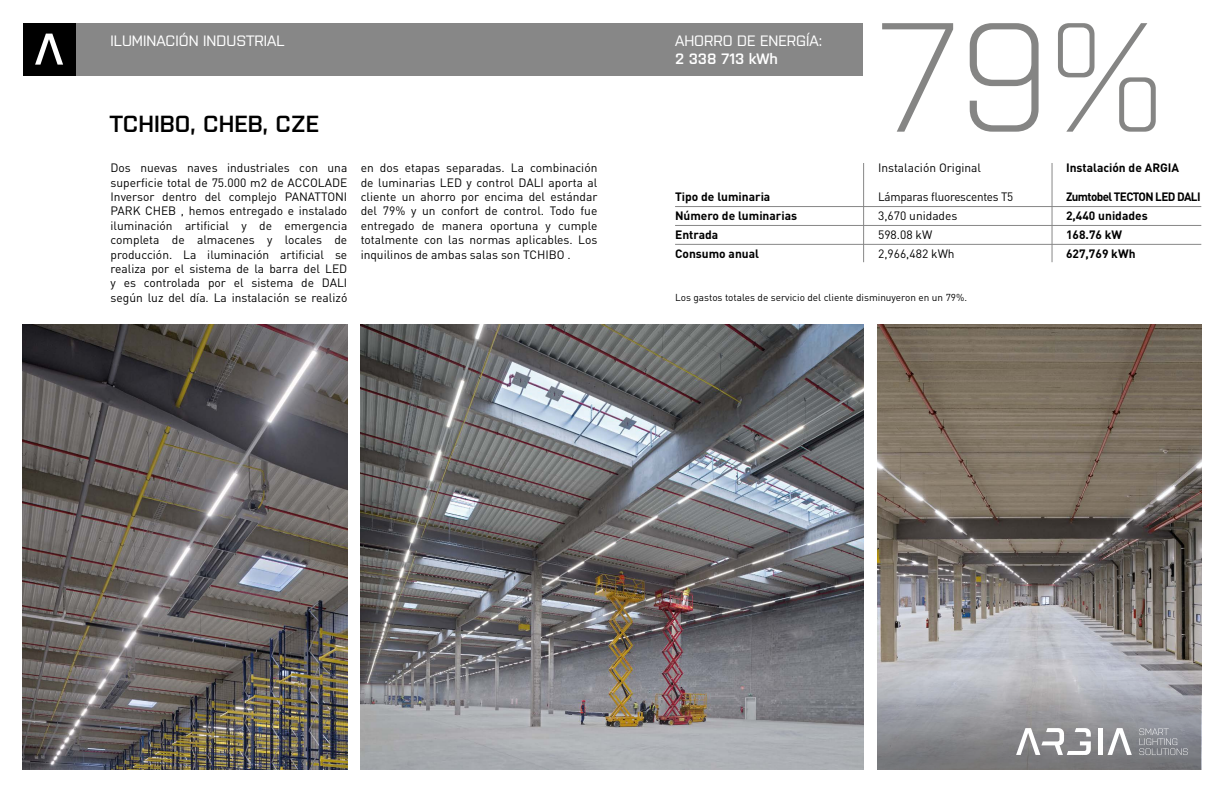
<style>
.page{position:relative;width:1224px;height:792px;background:#fff}
.page>*{position:absolute;margin:0;border:0;box-sizing:border-box;transform-origin:0 0}
.t1{font:300 155px "Purista";color:#858584}
.t2{font:600 23.3px "Purista";color:#000}
.t3{font:15px "Purista";color:#fff}
.t4{font:600 15px "Purista";color:#fff}
.t5{font:12px/14.4px "DIN Pro";color:#000;text-align:justify}
.t6{font:700 12px "DIN Pro";color:#000}
.t7{font:12px "DIN Pro";letter-spacing:-.02em;color:#000}
.t8{font:700 12px "DIN Pro";letter-spacing:-.05em;color:#000}
.t9{font:10px "DIN Pro";color:#000}
</style>
<div class="page">
<div style="left:76px;top:23px;width:787px;height:53px;background:#878787"></div>
<div style="left:23px;top:23px;width:53px;height:53px;background:#000"></div>
<svg style="left:35px;top:34px;width:28px;height:31px"></svg>
<hr style="left:863px;top:163px;width:1px;height:99px;background:#878787">
<hr style="left:675px;top:206px;width:526px;height:1px;background:#878787">
<hr style="left:675px;top:225px;width:526px;height:1px;background:#878787">
<hr style="left:675px;top:244px;width:526px;height:1px;background:#878787">
<hr style="left:1052px;top:163px;width:1px;height:99px;background:#878787">
<img style="left:23px;top:324px;width:324px;height:445px">
<img style="left:361px;top:324px;width:503px;height:445px">
<img style="left:877px;top:324px;width:324px;height:340px">
<svg style="left:877px;top:664px;width:324px;height:105px;background:#9c9da3"></svg>
<div style="left:1098px;top:728px;width:5px;height:27px;background:#fff"></div>
<svg style="left:1108px;top:728px;width:24px;height:27px"></svg>
<svg style="left:1016px;top:728px;width:75px;height:27px"></svg>
<svg style="left:1139px;top:728px;width:49px;height:27px"></svg>
<h1 class="t1" style="left:877px;top:-34px;width:288px">79%</h1>
<p class="t3" style="left:675px;top:32px;width:149px">AHORRO DE ENERGÍA:</p>
<p class="t4" style="left:675px;top:47px;width:104px">2 338 713 kWh</p>
<p class="t3" style="left:111px;top:32px;width:176px">ILUMINACIÓN INDUSTRIAL</p>
<h2 class="t2" style="left:110px;top:107px;width:211px">TCHIBO, CHEB, CZE</h2>
<p class="t5" style="left:111px;top:160px;width:238px">Dos nuevas naves industriales con una superficie total de 75.000 m2 de ACCOLADE Inversor dentro del complejo PANATTONI PARK CHEB , hemos entregado e instalado iluminación artificial y de emergencia completa de almacenes y locales de producción. La iluminación artificial se realiza por el sistema de la barra del LED y es controlada por el sistema de DALI según luz del día. La instalación se realizó</p>
<p class="t5" style="left:361px;top:160px;width:238px">en dos etapas separadas. La combinación de luminarias LED y control DALI aporta al cliente un ahorro por encima del estándar del 79% y un confort de control. Todo fue entregado de manera oportuna y cumple totalmente con las normas aplicables. Los inquilinos de ambas salas son TCHIBO .</p>
<p class="t5" style="left:878px;top:160px;width:105px">Instalación Original</p>
<p class="t6" style="left:1066px;top:160px;width:115px">Instalación de ARGIA</p>
<p class="t6" style="left:675px;top:188px;width:97px">Tipo de luminaria</p>
<p class="t7" style="left:878px;top:188px;width:137px">Lámparas fluorescentes T5</p>
<p class="t8" style="left:1066px;top:188px;width:136px">Zumtobel TECTON LED DALI</p>
<p class="t6" style="left:675px;top:207px;width:124px">Número de luminarias</p>
<p class="t5" style="left:878px;top:208px;width:81px">3,670 unidades</p>
<p class="t6" style="left:1066px;top:207px;width:83px">2,440 unidades</p>
<p class="t6" style="left:675px;top:226px;width:45px">Entrada</p>
<p class="t5" style="left:878px;top:227px;width:56px">598.08 kW</p>
<p class="t6" style="left:1066px;top:226px;width:58px">168.76 kW</p>
<p class="t6" style="left:675px;top:245px;width:85px">Consumo anual</p>
<p class="t5" style="left:878px;top:246px;width:78px">2,966,482 kWh</p>
<p class="t6" style="left:1066px;top:245px;width:71px">627,769 kWh</p>
<p class="t9" style="left:675px;top:291px;width:294px">Los gastos totales de servicio del cliente disminuyeron en un 79%.</p>
</div>
